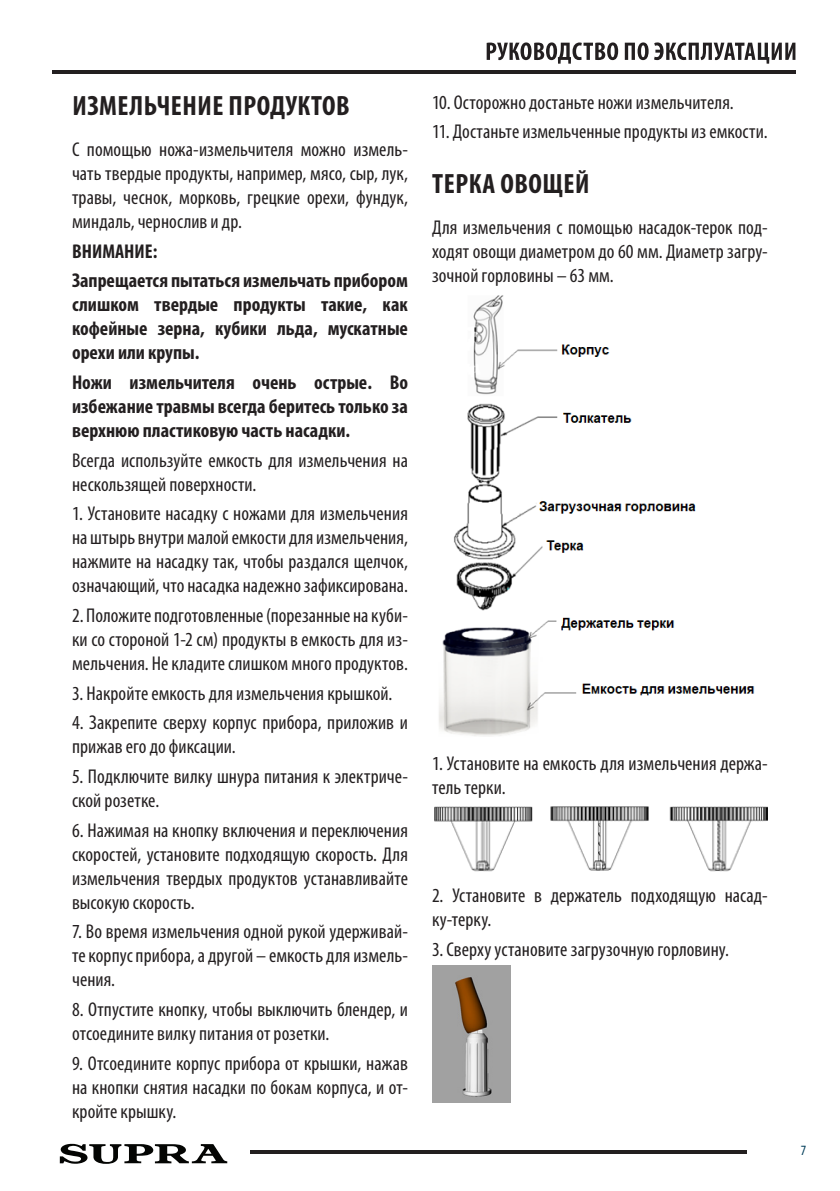
<style>
.page{position:relative;width:840px;height:1191px;background:#fff}
.page>*{position:absolute;margin:0;border:0;box-sizing:border-box;transform-origin:0 0}
.t1{font:700 condensed 28px "Myriad Pro";letter-spacing:.02em;color:#231f20}
.Основной_текст{font:condensed 20px/24px "Myriad Pro";letter-spacing:.005em;color:#231f20;text-align:justify}
.внимание{font:700 condensed 20px/24px "Myriad Pro";color:#231f20;text-align:justify}
.t2{font:condensed 14.2px "Myriad Pro";color:#013d59}
</style>
<div class="page">
<svg style="left:486px;top:42px;width:131px;height:22px"></svg>
<svg style="left:624px;top:42px;width:171px;height:22px"></svg>
<hr style="left:52px;top:70px;width:743px;height:3px;background:#231f20">
<hr style="left:249px;top:1150px;width:496px;height:4px;background:#231f20">
<svg style="left:60px;top:1143px;width:167px;height:20px"></svg>
<img style="left:439px;top:295px;width:316px;height:441px">
<img style="left:434px;top:806px;width:333px;height:66px">
<img style="left:432px;top:965px;width:77px;height:137px">
<h1 class="t1" style="left:72px;top:88px;width:279px">ИЗМЕЛЬЧЕНИЕ ПРОДУКТОВ</h1>
<p class="Основной_текст" style="left:72px;top:137px;width:337px">С помощью ножа-измельчителя можно измель&shy;чать твердые продукты, например, мясо, сыр, лук, травы, чеснок, морковь, грецкие орехи, фундук, миндаль, чернослив и др.</p>
<p class="внимание" style="left:72px;top:238px;width:87px">ВНИМАНИЕ:</p>
<p class="внимание" style="left:72px;top:268px;width:337px">Запрещается пытаться измельчать прибором слишком твердые продукты такие, как кофейные зерна, кубики льда, мускатные орехи или крупы.</p>
<p class="внимание" style="left:72px;top:370px;width:337px">Ножи измельчителя очень острые. Во избежание травмы всегда беритесь только за верхнюю пластиковую часть насадки.</p>
<p class="Основной_текст" style="left:72px;top:448px;width:337px">Всегда используйте емкость для измельчения на нескользящей поверхности.</p>
<p class="Основной_текст" style="left:72px;top:501px;width:337px">1. Установите насадку с ножами для измельчения на штырь внутри малой емкости для измельчения, нажмите на насадку так, чтобы раздался щелчок, означающий, что насадка надежно зафиксирована.</p>
<p class="Основной_текст" style="left:72px;top:603px;width:337px">2. Положите подготовленные (порезанные на куби&shy;ки со стороной 1-2 см) продукты в емкость для из&shy;мельчения. Не кладите слишком много продуктов.</p>
<p class="Основной_текст" style="left:72px;top:681px;width:321px">3. Накройте емкость для измельчения крышкой.</p>
<p class="Основной_текст" style="left:72px;top:710px;width:337px">4. Закрепите сверху корпус прибора, приложив и прижав его до фиксации.</p>
<p class="Основной_текст" style="left:72px;top:764px;width:337px">5. Подключите вилку шнура питания к электриче&shy;ской розетке.</p>
<p class="Основной_текст" style="left:72px;top:818px;width:337px">6. Нажимая на кнопку включения и переключения скоростей, установите подходящую скорость. Для измельчения твердых продуктов устанавливайте высокую скорость.</p>
<p class="Основной_текст" style="left:72px;top:919px;width:337px">7. Во время измельчения одной рукой удерживай&shy;те корпус прибора, а другой – емкость для измель&shy;чения.</p>
<p class="Основной_текст" style="left:72px;top:997px;width:337px">8. Отпустите кнопку, чтобы выключить блендер, и отсоедините вилку питания от розетки.</p>
<p class="Основной_текст" style="left:72px;top:1051px;width:337px">9. Отсоедините корпус прибора от крышки, нажав на кнопки снятия насадки по бокам корпуса, и от&shy;кройте крышку.</p>
<p class="Основной_текст" style="left:432px;top:90px;width:303px">10. Осторожно достаньте ножи измельчителя.</p>
<p class="Основной_текст" style="left:432px;top:120px;width:337px">11. Достаньте измельченные продукты из емкости.</p>
<h1 class="t1" style="left:432px;top:166px;width:158px">ТЕРКА ОВОЩЕЙ</h1>
<p class="Основной_текст" style="left:432px;top:215px;width:337px">Для измельчения с помощью насадок-терок под&shy;ходят овощи диаметром до 60 мм. Диаметр загру&shy;зочной горловины – 63 мм.</p>
<p class="Основной_текст" style="left:432px;top:751px;width:337px">1. Установите на емкость для измельчения держа&shy;тель терки.</p>
<p class="Основной_текст" style="left:432px;top:883px;width:337px">2. Установите в держатель подходящую насад&shy;ку-терку.</p>
<p class="Основной_текст" style="left:432px;top:937px;width:298px">3. Сверху установите загрузочную горловину.</p>
<p class="t2" style="left:800px;top:1141px;width:7px">7</p>
</div>
